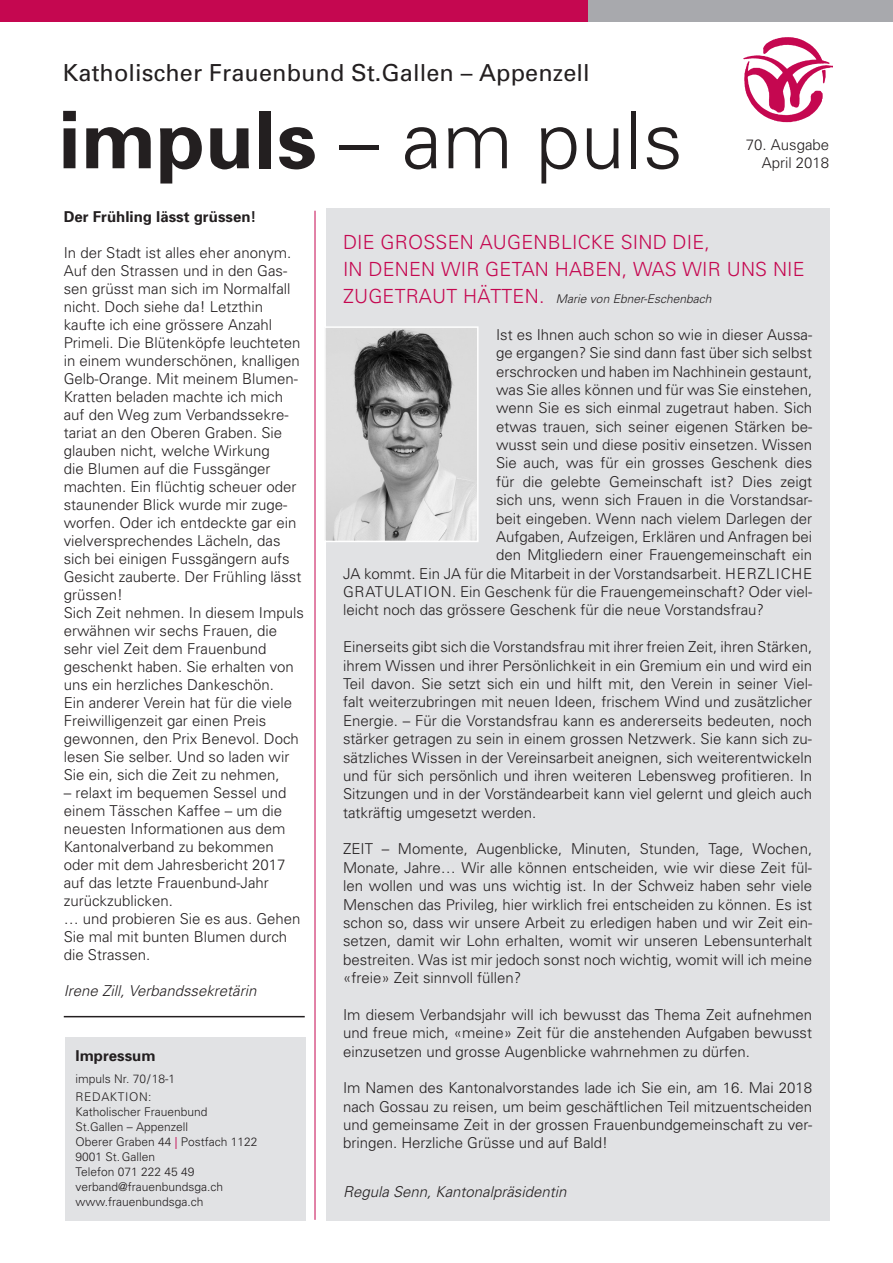
<style>
.page{position:relative;width:893px;height:1263px;background:#fff}
.page>*{position:absolute;margin:0;border:0;box-sizing:border-box;transform-origin:0 0}
.t1{font:300 79.5px "Univers";letter-spacing:.005em;color:#231f20}
.t2{font:23.4px "Univers";letter-spacing:.005em;color:#231f20}
.t3{font:300 19.5px/27px "Univers";letter-spacing:.01em;color:#c50750}
.t4{font:300 15px/18px "Univers";color:#231f20;text-align:justify}
.t5{font:italic 300 15px "Univers";color:#231f20}
.t6{font:700 15px "Univers";color:#231f20}
.t7{font:300 12px/15px "Univers";color:#231f20}
.t8{font:300 12px/18px "Univers";letter-spacing:.025em;color:#231f20}
.t9{font:italic 300 12px "Univers";color:#231f20}
.s1{font-weight:700}
.s2{font-family:"Frutiger";color:#c50750}
</style>
<div class="page">
<div style="left:326px;top:208px;width:503px;height:1012px;background:#e1e2e4"></div>
<div style="left:0;top:0;width:588px;height:21px;background:#c50750"></div>
<div style="left:588px;top:0;width:305px;height:21px;background:#a8a9ad"></div>
<hr style="left:315px;top:211px;width:1px;height:1009px;background:#c50750">
<img style="left:743px;top:37px;width:89px;height:86px">
<img style="left:327px;top:329px;width:149px;height:210px">
<div style="left:324px;top:326px;width:155px;height:216px;border:2px solid #fff"></div>
<div style="left:65px;top:1037px;width:241px;height:183px;background:#e1e2e4"></div>
<hr style="left:64px;top:1016px;width:241px;height:1px;background:#231f20">
<h2 class="t2" style="left:63px;top:58px;width:528px">Katholischer Frauenbund St.Gallen – Appenzell</h2>
<h1 class="t1" style="left:58px;top:92px;width:626px"><span class="s1">impuls</span> – am puls</h1>
<p class="t6" style="left:64px;top:207px;width:194px">Der Frühling lässt grüssen!</p>
<p class="t4" style="left:64px;top:243px;width:242px;text-align:left">In der Stadt ist alles eher anonym.<br>Auf den Strassen und in den Gas&shy;sen grüsst man sich im Normalfall nicht. Doch siehe da! Letzthin kaufte ich eine grössere Anzahl<br>Primeli. Die Blütenköpfe leuchteten in einem wunderschönen, knalligen<br>Gelb-Orange. Mit meinem Blumen-<br>Kratten beladen machte ich mich auf den Weg zum Verbandssekre&shy;tariat an den Oberen Graben. Sie glauben nicht, welche Wirkung<br>die Blumen auf die Fussgänger machten. Ein flüchtig scheuer oder staunender Blick wurde mir zuge&shy;worfen. Oder ich entdeckte gar ein vielversprechendes Lächeln, das sich bei einigen Fussgängern aufs<br>Gesicht zauberte. Der Frühling lässt grüssen!<br>Sich Zeit nehmen. In diesem Impuls erwähnen wir sechs Frauen, die sehr viel Zeit dem Frauenbund geschenkt haben. Sie erhalten von uns ein herzliches Dankeschön.<br>Ein anderer Verein hat für die viele<br>Freiwilligenzeit gar einen Preis gewonnen, den Prix Benevol. Doch lesen Sie selber. Und so laden wir<br>Sie ein, sich die Zeit zu nehmen,</p>
<p class="t4" style="left:64px;top:783px;width:238px;text-align:left">– relaxt im bequemen Sessel und einem Tässchen Kaffee – um die neuesten Informationen aus dem<br>Kantonalverband zu bekommen oder mit dem Jahresbericht 2017 auf das letzte Frauenbund-Jahr zurückzublicken.<br>… und probieren Sie es aus. Gehen<br>Sie mal mit bunten Blumen durch die Strassen.</p>
<p class="t5" style="left:64px;top:981px;width:194px">Irene Zill, Verbandssekretärin</p>
<p class="t4" style="left:746px;top:135px;width:85px;text-align:right">70. Ausgabe<br>April 2018</p>
<h3 class="t3" style="left:343px;top:228px;width:463px">DIE GROSSEN AUGENBLICKE SIND DIE,<br>IN DENEN WIR GETAN HABEN, WAS WIR UNS NIE<br>ZUGETRAUT HÄTTEN.</h3>
<p class="t4" style="left:496px;top:325px;width:318px">Ist es Ihnen auch schon so wie in dieser Aussa-</p>
<p class="t4" style="left:496px;top:343px;width:318px">ge ergangen? Sie sind dann fast über sich selbst</p>
<p class="t4" style="left:496px;top:362px;width:318px">erschrocken und haben im Nachhinein gestaunt,</p>
<p class="t4" style="left:496px;top:380px;width:318px">was Sie alles können und für was Sie einstehen,</p>
<p class="t4" style="left:496px;top:399px;width:318px">wenn Sie es sich einmal zugetraut haben. Sich</p>
<p class="t4" style="left:496px;top:417px;width:318px">etwas trauen, sich seiner eigenen Stärken be-</p>
<p class="t4" style="left:496px;top:435px;width:318px">wusst sein und diese positiv einsetzen. Wissen</p>
<p class="t4" style="left:496px;top:454px;width:318px">Sie auch, was für ein grosses Geschenk dies</p>
<p class="t4" style="left:496px;top:472px;width:318px">für die gelebte Gemeinschaft ist? Dies zeigt</p>
<p class="t4" style="left:496px;top:490px;width:318px">sich uns, wenn sich Frauen in die Vorstandsar-</p>
<p class="t4" style="left:496px;top:509px;width:318px">beit eingeben. Wenn nach vielem Darlegen der</p>
<p class="t4" style="left:496px;top:527px;width:318px">Aufgaben, Aufzeigen, Erklären und Anfragen bei</p>
<p class="t4" style="left:496px;top:546px;width:318px">den Mitgliedern einer Frauengemeinschaft ein</p>
<p class="t4" style="left:343px;top:564px;width:471px">JA kommt. Ein JA für die Mitarbeit in der Vorstandsarbeit. HERZLICHE</p>
<p class="t4" style="left:343px;top:582px;width:471px">GRATULATION. Ein Geschenk für die Frauengemeinschaft? Oder viel-</p>
<p class="t4" style="left:343px;top:601px;width:422px">leicht noch das grössere Geschenk für die neue Vorstandsfrau?</p>
<p class="t4" style="left:343px;top:637px;width:471px;line-height:18.5px">Einerseits gibt sich die Vorstandsfrau mit ihrer freien Zeit, ihren Stärken, ihrem Wissen und ihrer Persönlichkeit in ein Gremium ein und wird ein Teil davon. Sie setzt sich ein und hilft mit, den Verein in seiner Viel&shy;falt weiterzubringen mit neuen Ideen, frischem Wind und zusätzlicher Energie. – Für die Vorstandsfrau kann es andererseits bedeuten, noch stärker getragen zu sein in einem grossen Netzwerk. Sie kann sich zu&shy;sätzliches Wissen in der Vereinsarbeit aneignen, sich weiterentwickeln und für sich persönlich und ihren weiteren Lebensweg profitieren. In Sitzungen und in der Vorständearbeit kann viel gelernt und gleich auch tatkräftig umgesetzt werden.</p>
<p class="t4" style="left:343px;top:839px;width:471px">ZEIT – Momente, Augenblicke, Minuten, Stunden, Tage, Wochen, Monate, Jahre… Wir alle können entscheiden, wie wir diese Zeit fül&shy;len wollen und was uns wichtig ist. In der Schweiz haben sehr viele Menschen das Privileg, hier wirklich frei entscheiden zu können. Es ist schon so, dass wir unsere Arbeit zu erledigen haben und wir Zeit ein&shy;setzen, damit wir Lohn erhalten, womit wir unseren Lebensunterhalt bestreiten. Was ist mir jedoch sonst noch wichtig, womit will ich meine «freie» Zeit sinnvoll füllen?</p>
<p class="t4" style="left:343px;top:1005px;width:471px">Im diesem Verbandsjahr will ich bewusst das Thema Zeit aufnehmen und freue mich, «meine» Zeit für die anstehenden Aufgaben bewusst einzusetzen und grosse Augenblicke wahrnehmen zu dürfen.</p>
<p class="t4" style="left:343px;top:1078px;width:471px">Im Namen des Kantonalvorstandes lade ich Sie ein, am 16. Mai 2018 nach Gossau zu reisen, um beim geschäftlichen Teil mitzuentscheiden und gemeinsame Zeit in der grossen Frauenbundgemeinschaft zu ver&shy;bringen. Herzliche Grüsse und auf Bald!</p>
<p class="t5" style="left:343px;top:1183px;width:225px">Regula Senn, Kantonalpräsidentin</p>
<p class="t9" style="left:556px;top:292px;width:157px">Marie von Ebner-Eschenbach</p>
<p class="t6" style="left:76px;top:1046px;width:81px">Impressum</p>
<p class="t8" style="left:76px;top:1070px;width:101px">impuls Nr. 70/18-1<br>REDAKTION:</p>
<p class="t7" style="left:76px;top:1104px;width:184px">Katholischer Frauenbund<br>St.Gallen – Appenzell<br>Oberer Graben 44 <span class="s2">|</span> Postfach 1122<br>9001 St.Gallen<br>Telefon 071 222 45 49 verband@frauenbundsga.ch www.frauenbundsga.ch</p>
</div>
